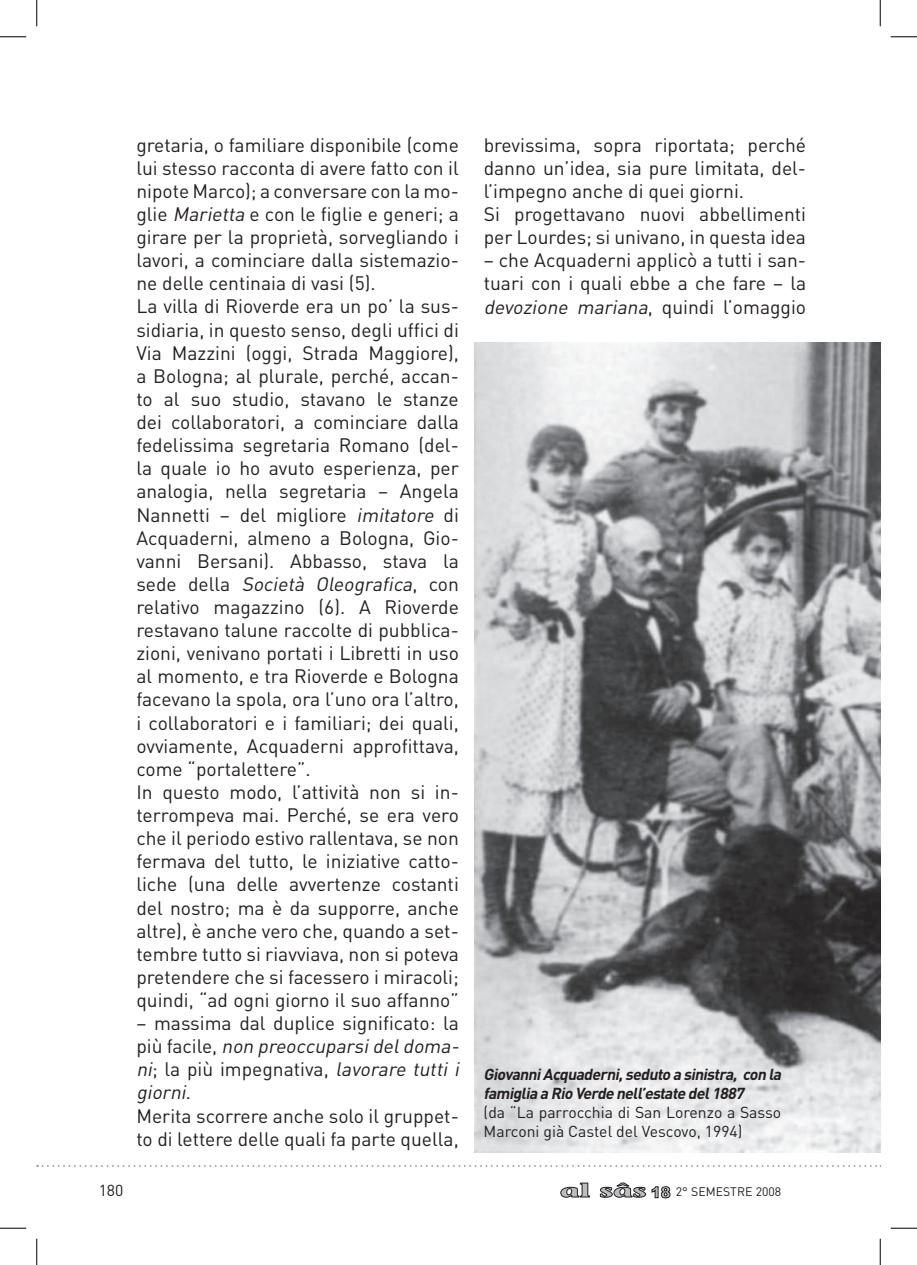
<style>
.page{position:relative;width:917px;height:1265px;background:#fff}
.page>*{position:absolute;margin:0;border:0;box-sizing:border-box;transform-origin:0 0}
.t1{font:19.25px/23.1px "DIN";color:#231f20}
.t2{font:italic 700 15.75px/18.9px "DIN";color:#231f20}
.t3{font:15.75px/18.9px "DIN";color:#231f20}
.t4{font:12.25px "DIN";color:#231f20}
.s1{font-style:italic}
.s2{font-family:"Arial";font-weight:900;font-size:15.05px;color:#bcbdc0}
</style>
<div class="page">
<svg style="left:560px;top:1182px;width:30px;height:15px"></svg>
<svg style="left:600px;top:1182px;width:71px;height:16px"></svg>
<svg style="left:37px;top:1165px;width:844px;height:1px"></svg>
<img style="left:474px;top:342px;width:406px;height:810px">
<svg style="left:0;top:36px;width:26px;height:1px"></svg>
<svg style="left:891px;top:36px;width:26px;height:1px"></svg>
<svg style="left:0;top:1227px;width:26px;height:1px"></svg>
<svg style="left:891px;top:1227px;width:26px;height:1px"></svg>
<svg style="left:36px;top:0;width:1px;height:26px"></svg>
<svg style="left:36px;top:1238px;width:1px;height:26px"></svg>
<svg style="left:880px;top:0;width:1px;height:26px"></svg>
<svg style="left:880px;top:1238px;width:1px;height:26px"></svg>
<p class="t1" style="left:136px;top:133px;width:324px">gretaria, o familiare disponibile (come lui stesso racconta di avere fatto con il nipote Marco); a conversare con la mo&shy;glie <span class="s1">Marietta</span> e con le figlie e generi; a girare per la proprietà, sorvegliando i lavori, a cominciare dalla sistemazio&shy;ne delle centinaia di vasi (5).<br>La villa di Rioverde era un po’ la sus&shy;sidiaria, in questo senso, degli uffici di Via Mazzini (oggi, Strada Maggiore), a Bologna; al plurale, perché, accan&shy;to al suo studio, stavano le stanze dei collaboratori, a cominciare dalla fedelissima segretaria Romano (del&shy;la quale io ho avuto esperienza, per analogia, nella segretaria – Angela Nannetti – del migliore <span class="s1">imitatore</span> di Acquaderni, almeno a Bologna, Gio&shy;vanni Bersani). Abbasso, stava la s e d e d e l l a <span class="s1">Società Oleografica</span>, c o n relativo magazzino (6). A Rioverde restavano talune raccolte di pubblica&shy;zioni, venivano portati i Libretti in uso al momento, e tra Rioverde e Bologna facevano la spola, ora l’uno ora l’altro, i collaboratori e i familiari; dei quali, ovviamente, Acquaderni approfittava, come “portalettere”.<br>In questo modo, l’attività non si in&shy;terrompeva mai. Perché, se era vero che il periodo estivo rallentava, se non fermava del tutto, le iniziative catto&shy;liche (una delle avvertenze costanti del nostro; ma è da supporre, anche altre), è anche vero che, quando a set&shy;tembre tutto si riavviava, non si poteva pretendere che si facessero i miracoli; quindi, “ad ogni giorno il suo affanno”</p>
<p class="t1" style="left:136px;top:1010px;width:328px">– massima dal duplice significato: la p i ù fa c i le , <span class="s1">non preoccuparsideldoma&shy;ni</span>; la più impegnativa, <span class="s1">lavorare tutti i giorni</span>.<br>Merita scorrere anche solo il gruppet&shy;to di lettere delle quali fa parte quella,</p>
<p class="t1" style="left:484px;top:133px;width:324px">brevissima, sopra riportata; perché danno un’idea, sia pure limitata, del&shy;l’impegno anche di quei giorni.<br>Si progettavano nuovi abbellimenti per Lourdes; si univano, in questa idea</p>
<p class="t1" style="left:484px;top:248px;width:324px;text-align:justify">– che Acquaderni applicò a tutti i san&shy;tuari con i quali ebbe a che fare – la <span class="s1">devozione mariana</span>, q u i n d i l’ o m a g g i o</p>
<p class="t2" style="left:484px;top:1063px;width:303px">GiovanniAcquaderni,seduto a sinistra, con la famiglia a Rio Verde nell’estate del1887</p>
<p class="t3" style="left:484px;top:1102px;width:299px">(da “La parrocchia di San Lorenzo a Sasso<br>Marconi già Castel del Vescovo, 1994)</p>
<p class="t3" style="left:99px;top:1179px;width:26px">180</p>
<p class="t4" style="left:651px;top:1183px;width:132px"><span class="s2">18</span> 2° SEMESTRE 2008</p>
</div>
